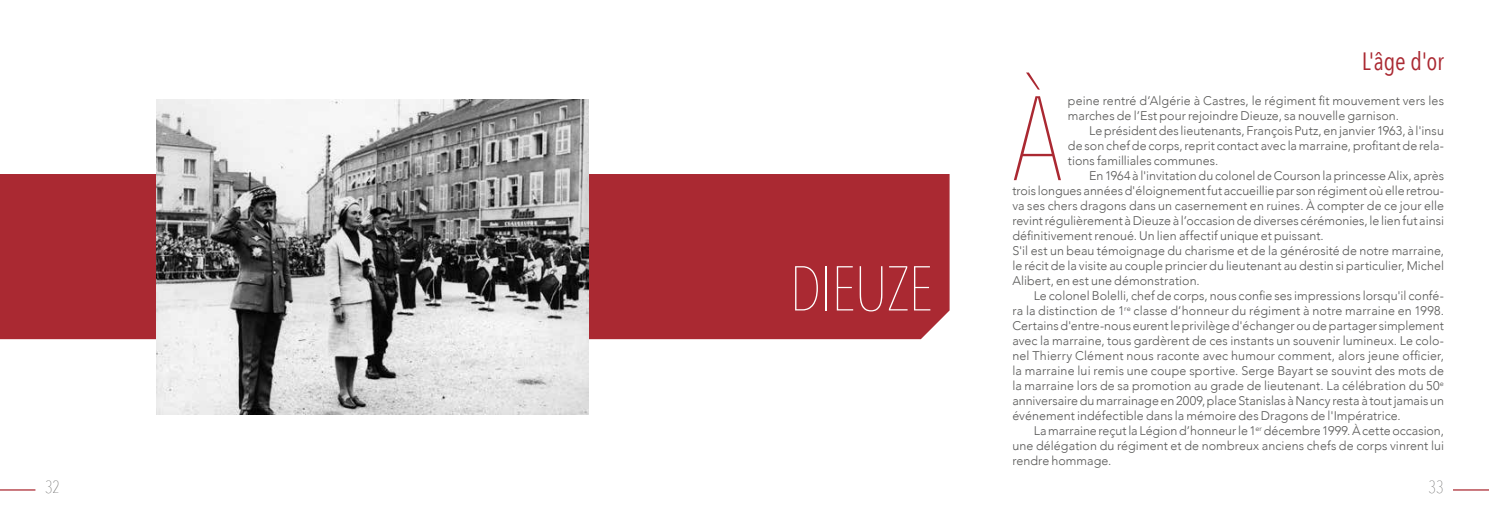
<style>
.page{position:relative;width:1489px;height:532px;background:#fff}
.page>*{position:absolute;margin:0;border:0;box-sizing:border-box;transform-origin:0 0}
.t1{font:200 118.38px "Avenir Next Condensed";color:#aa2932}
.t2{font:200 62.5px "Avenir Next Condensed";letter-spacing:-.02em;color:#fff}
.t3{font:25px "Avenir Next Condensed";color:#aa2932}
.t4{font:200 17.5px "Avenir Next Condensed";color:#575756}
.t5{font:300 12.5px/15px "Avenir";letter-spacing:.005em;color:#575756;text-align:justify}
</style>
<div class="page">
<div style="left:0;top:173px;width:950px;height:166px;background:#aa2932"></div>
<img style="left:156px;top:99px;width:432px;height:315px">
<hr style="left:0;top:489px;width:35px;height:1px;background:#aa2932">
<hr style="left:1452px;top:489px;width:36px;height:1px;background:#aa2932">
<h2 class="t2" style="left:789px;top:251px;width:145px">DIEUZE</h2>
<h3 class="t3" style="left:1361px;top:40px;width:84px">L'âge d'or</h3>
<h1 class="t1" style="left:1012px;top:68px;width:51px">À</h1>
<p class="t5" style="left:1067px;top:93px;width:377px">peine rentré d’Algérie à Castres, le régiment fit mouvement vers les marches de l’Est pour rejoindre Dieuze, sa nouvelle garnison.</p>
<p class="t5" style="left:1067px;top:123px;width:377px;text-indent:21px">Le président des lieutenants, François Putz, en janvier 1963, à l'insu de son chef de corps, reprit contact avec la marraine, profitant de rela&shy;tions familliales communes.</p>
<p class="t5" style="left:1012px;top:168px;width:433px;text-align:left;text-indent:77px">En 1964 à l'invitation du colonel de Courson la princesse Alix, après trois longues années d'éloignement fut accueillie par son régiment où elle retrou&shy;va ses chers dragons dans un casernement en ruines. À compter de ce jour elle revint régulièrement à Dieuze à l’occasion de diverses cérémonies, le lien fut ainsi définitivement renoué. Un lien affectif unique et puissant.<br>S'il est un beau témoignage du charisme et de la générosité de notre marraine, le récit de la visite au couple princier du lieutenant au destin si particulier, Michel Alibert, en est une démonstration.</p>
<p class="t5" style="left:1012px;top:288px;width:433px;text-indent:21px">Le colonel Bolelli, chef de corps, nous confie ses impressions lorsqu'il confé&shy;ra la distinction de 1<sup>re</sup> classe d’honneur du régiment à notre marraine en 1998.<br>Certains d'entre-nous eurent le privilège d'échanger ou de partager simplement avec la marraine, tous gardèrent de ces instants un souvenir lumineux. Le colo&shy;nel Thierry Clément nous raconte avec humour comment, alors jeune officier, la marraine lui remis une coupe sportive. Serge Bayart se souvint des mots de la marraine lors de sa promotion au grade de lieutenant. La célébration du 50<sup>e </sup>anniversaire du marrainage en 2009, place Stanislas à Nancy resta à tout jamais un événement indéfectible dans la mémoire des Dragons de l'Impératrice.</p>
<p class="t5" style="left:1012px;top:423px;width:433px;text-indent:21px">La marraine reçut la Légion d’honneur le 1<sup>er</sup> décembre 1999. À cette occasion, une délégation du régiment et de nombreux anciens chefs de corps vinrent lui rendre hommage.</p>
<h3 class="t4" style="left:45px;top:476px;width:17px">32</h3>
<h3 class="t4" style="left:1428px;top:476px;width:17px">33</h3>
</div>
